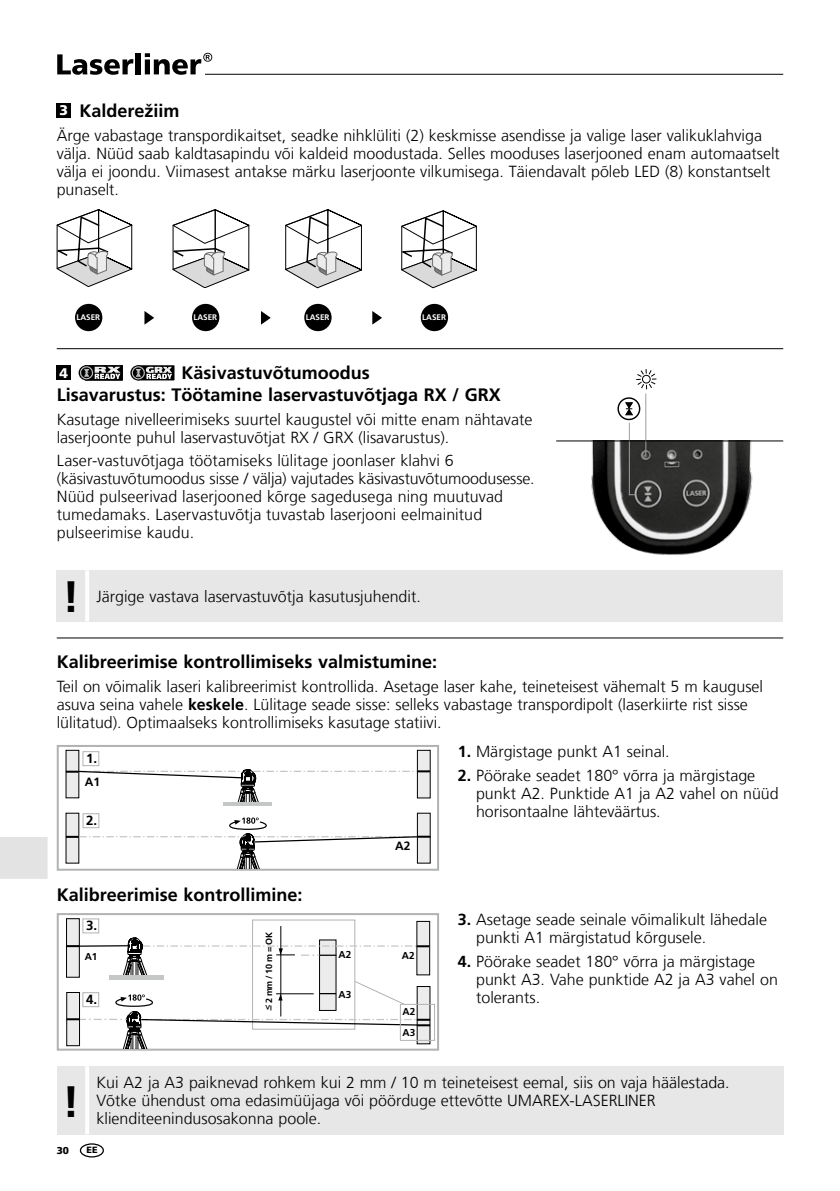
<style>
.page{position:relative;width:840px;height:1191px;background:#fff}
.page>*{position:absolute;margin:0;border:0;box-sizing:border-box;transform-origin:0 0}
.t1{font:700 44px "Frutiger LT Com";color:#000}
.t2{font:700 18px/21.6px "Frutiger LT Com";color:#000;text-align:center}
.t3{font:300 16px/18px "Frutiger LT Com";color:#000}
.t4{font:900 14px "Frutiger LT Com";color:#fff}
.t5{font:700 13.2px "Frutiger LT Com";color:#000}
.t6{font:700 12px "Frutiger LT Com";color:#000}
.t7{font:700 10px "Frutiger LT Com";color:#000}
.t8{font:900 10px "Frutiger LT Com";color:#000}
.t9{font:700 9px "Frutiger LT Com";color:#000}
.t10{font:900 9px "Frutiger LT Com";color:#000}
.t11{font:700 8px "Frutiger LT Com";color:#fff}
.s1{font-weight:700}
</style>
<div class="page">
<svg style="left:57px;top:54px;width:76px;height:21px"></svg>
<div style="left:136px;top:53px;width:5px;height:21px;background:#000"></div>
<svg style="left:145px;top:53px;width:67px;height:22px"></svg>
<hr style="left:205px;top:74px;width:577px;height:1px;background:#000">
<img style="left:559px;top:441px;width:198px;height:114px">
<svg style="left:401px;top:210px;width:75px;height:78px"></svg>
<svg style="left:173px;top:209px;width:76px;height:79px"></svg>
<svg style="left:285px;top:209px;width:76px;height:79px"></svg>
<svg style="left:57px;top:209px;width:75px;height:78px"></svg>
<div style="left:75px;top:304px;width:27px;height:27px;background:#000;border-radius:50%"></div>
<div style="left:192px;top:304px;width:27px;height:27px;background:#000;border-radius:50%"></div>
<div style="left:304px;top:304px;width:27px;height:27px;background:#000;border-radius:50%"></div>
<div style="left:420px;top:304px;width:28px;height:27px;background:#000;border-radius:50%"></div>
<svg style="left:144px;top:311px;width:10px;height:14px"></svg>
<svg style="left:261px;top:311px;width:10px;height:14px"></svg>
<svg style="left:372px;top:311px;width:10px;height:14px"></svg>
<div style="left:57px;top:103px;width:14px;height:15px;background:#000"></div>
<hr style="left:57px;top:348px;width:725px;height:1px;background:#000">
<hr style="left:57px;top:637px;width:725px;height:1px;background:#000">
<div style="left:57px;top:366px;width:14px;height:14px;background:#000"></div>
<div style="left:85px;top:365px;width:38px;height:15px;border:1px solid #000"></div>
<svg style="left:79px;top:366px;width:42px;height:13px"></svg>
<svg style="left:617px;top:397px;width:23px;height:23px"></svg>
<hr style="left:628px;top:423px;width:1px;height:72px;background:#9c9d9d">
<svg style="left:636px;top:369px;width:20px;height:20px"></svg>
<div style="left:641px;top:375px;width:9px;height:8px;border:1px solid #000;border-radius:50%"></div>
<hr style="left:645px;top:393px;width:1px;height:63px;background:#9c9d9d">
<div style="left:57px;top:745px;width:382px;height:125px;border:2px solid #b1b2b3"></div>
<div style="left:417px;top:750px;width:13px;height:48px;background:#ececed"></div>
<div style="left:417px;top:750px;width:13px;height:48px;border:1px solid #000"></div>
<div style="left:66px;top:813px;width:13px;height:50px;background:#ececed"></div>
<div style="left:66px;top:750px;width:13px;height:48px;background:#ececed"></div>
<div style="left:83px;top:813px;width:16px;height:15px;border:1px solid #b1b2b3"></div>
<div style="left:83px;top:751px;width:16px;height:15px;border:1px solid #b1b2b3"></div>
<div style="left:417px;top:813px;width:13px;height:50px;background:#ececed"></div>
<hr style="left:223px;top:802px;width:49px;height:3px;background:#c5c6c6">
<svg style="left:66px;top:769px;width:364px;height:33px"></svg>
<svg style="left:66px;top:817px;width:364px;height:51px"></svg>
<div style="left:57px;top:913px;width:382px;height:137px;border:2px solid #b1b2b3"></div>
<div style="left:252px;top:919px;width:103px;height:110px;border:1px solid #b1b2b3"></div>
<div style="left:66px;top:918px;width:13px;height:59px;background:#ececed"></div>
<div style="left:66px;top:918px;width:13px;height:59px;border:1px solid #000"></div>
<div style="left:416px;top:921px;width:13px;height:54px;background:#ececed"></div>
<hr style="left:280px;top:926px;width:1px;height:90px;background:#000">
<div style="left:82px;top:918px;width:17px;height:15px;border:1px solid #b1b2b3"></div>
<div style="left:399px;top:1004px;width:36px;height:36px;border:1px solid #b1b2b3"></div>
<svg style="left:66px;top:937px;width:364px;height:111px"></svg>
<hr style="left:556px;top:440px;width:226px;height:1px;background:#000">
<div style="left:57px;top:570px;width:725px;height:51px;background:#e7e7e7"></div>
<hr style="left:85px;top:570px;width:4px;height:51px;background:#fff">
<div style="left:57px;top:1066px;width:725px;height:68px;background:#e7e7e7"></div>
<hr style="left:85px;top:1066px;width:4px;height:68px;background:#fff">
<div style="left:0;top:837px;width:48px;height:42px;background:#e3e3e3"></div>
<div style="left:80px;top:1143px;width:24px;height:14px;border:1px solid #000;border-radius:50%"></div>
<div style="left:137px;top:365px;width:37px;height:15px;background:#000"></div>
<svg style="left:130px;top:365px;width:16px;height:15px"></svg>
<svg style="left:131px;top:366px;width:41px;height:13px"></svg>
<p class="t2" style="left:79px;top:100px;width:102px">Kalderežiim</p>
<p class="t3" style="left:57px;top:126px;width:724px">Ärge vabastage transpordikaitset, seadke nihklüliti (2) keskmisse asendisse ja valige laser valikuklahviga välja. Nüüd saab kaldtasapindu või kaldeid moodustada. Selles mooduses laserjooned enam automaatselt välja ei joondu. Viimasest antakse märku laserjoonte vilkumisega. Täiendavalt põleb LED (8) konstantselt punaselt.</p>
<p class="t4" style="left:59px;top:102px;width:10px">3</p>
<p class="t11" style="left:76px;top:313px;width:25px">LASER</p>
<p class="t11" style="left:193px;top:313px;width:25px">LASER</p>
<p class="t11" style="left:305px;top:313px;width:25px">LASER</p>
<p class="t11" style="left:422px;top:313px;width:25px">LASER</p>
<p class="t2" style="left:57px;top:362px;width:445px">Käsivastuvõtumoodus<br>Lisavarustus: Töötamine laservastuvõtjaga RX / GRX</p>
<p class="t3" style="left:57px;top:410px;width:477px">Kasutage nivelleerimiseks suurtel kaugustel või mitte enam nähtavate laserjoonte puhul laservastuvõtjat RX / GRX (lisavarustus).</p>
<p class="t3" style="left:57px;top:452px;width:479px">Laser-vastuvõtjaga töötamiseks lülitage joonlaser klahvi 6 (käsivastuvõtumoodus sisse / välja) vajutades käsivastuvõtumoodusesse.<br>Nüüd pulseerivad laserjooned kõrge sagedusega ning muutuvad tumedamaks. Laservastuvõtja tuvastab laserjooni eelmainitud pulseerimise kaudu.</p>
<p class="t4" style="left:59px;top:364px;width:10px">4</p>
<h1 class="t1" style="left:62px;top:571px;width:19px">!</h1>
<p class="t3" style="left:96px;top:587px;width:326px">Järgige vastava laservastuvõtja kasutusjuhendit.</p>
<p class="t2" style="left:57px;top:651px;width:382px">Kalibreerimise kontrollimiseks valmistumine:</p>
<p class="t3" style="left:57px;top:677px;width:707px">Teil on võimalik laseri kalibreerimist kontrollida. Asetage laser kahe, teineteisest vähemalt 5 m kaugusel asuva seina vahele <span class="s1">keskele</span>. Lülitage seade sisse: selleks vabastage transpordipolt (laserkiirte rist sisse lülitatud). Optimaalseks kontrollimiseks kasutage statiivi.</p>
<p class="t3" style="left:457px;top:742px;width:213px"><span class="s1">1.</span> Märgistage punkt A1 seinal.</p>
<p class="t3" style="left:476px;top:766px;width:304px;text-indent:-18px"><span class="s1">2.</span> Pöörake seadet 180° võrra ja märgistage punkt A2. Punktide A1 ja A2 vahel on nüüd horisontaalne lähteväärtus.</p>
<p class="t5" style="left:86px;top:751px;width:13px">1.</p>
<p class="t6" style="left:85px;top:775px;width:17px">A1</p>
<p class="t5" style="left:86px;top:813px;width:13px">2.</p>
<p class="t2" style="left:57px;top:884px;width:247px">Kalibreerimise kontrollimine:</p>
<p class="t6" style="left:395px;top:839px;width:17px">A2</p>
<p class="t5" style="left:86px;top:918px;width:13px">3.</p>
<p class="t9" style="left:263px;top:1010px;width:79px;rotate:-90deg">&lt; 2 mm / 10 m = OK</p>
<p class="t7" style="left:85px;top:951px;width:14px">A1</p>
<p class="t7" style="left:338px;top:948px;width:14px">A2</p>
<p class="t7" style="left:402px;top:949px;width:14px">A2</p>
<p class="t5" style="left:86px;top:992px;width:13px">4.</p>
<p class="t7" style="left:338px;top:988px;width:14px">A3</p>
<p class="t7" style="left:402px;top:1005px;width:14px">A2</p>
<p class="t7" style="left:402px;top:1026px;width:14px">A3</p>
<p class="t3" style="left:476px;top:910px;width:292px;text-indent:-18px"><span class="s1">3.</span> Asetage seade seinale võimalikult lähedale punkti A1 märgistatud kõrgusele.</p>
<p class="t3" style="left:476px;top:952px;width:303px;text-indent:-18px"><span class="s1">4.</span> Pöörake seadet 180° võrra ja märgistage punkt A3. Vahe punktide A2 ja A3 vahel on tolerants.</p>
<h1 class="t1" style="left:62px;top:1075px;width:19px">!</h1>
<p class="t8" style="left:57px;top:1144px;width:14px">30</p>
<p class="t3" style="left:96px;top:1073px;width:634px">Kui A2 ja A3 paiknevad rohkem kui 2 mm / 10 m teineteisest eemal, siis on vaja häälestada.<br>Võtke ühendust oma edasimüüjaga või pöörduge ettevõtte UMAREX-LASERLINER</p>
<p class="t3" style="left:96px;top:1109px;width:226px">klienditeenindusosakonna poole.</p>
<p class="t10" style="left:87px;top:1144px;width:13px">EE</p>
</div>
